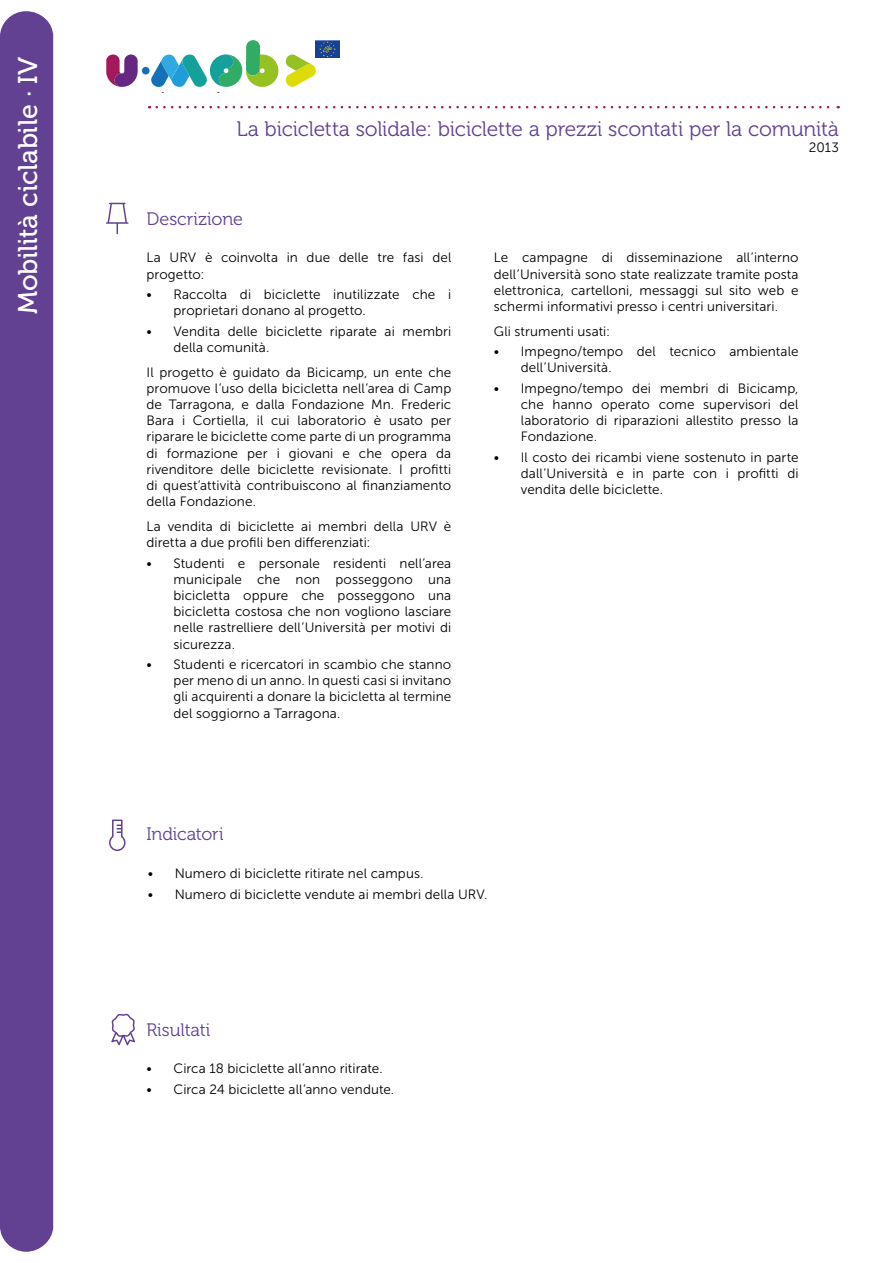
<style>
.page{position:relative;width:893px;height:1263px;background:#fff}
.page>*{position:absolute;margin:0;border:0;box-sizing:border-box;transform-origin:0 0}
.t1{font:27px "Museo 500";letter-spacing:-.01em;color:#fff}
.t2{font:21px "Museo 300";letter-spacing:-.01em;color:#624193}
.t3{font:18px "Museo 300";letter-spacing:-.005em;color:#624193}
.t4{font:13.5px/16.2px "Museo Sans 300";letter-spacing:.005em;color:#000;text-align:justify}
</style>
<div class="page">
<svg style="left:111px;top:1013px;width:24px;height:32px"></svg>
<div style="left:0;top:11px;width:53px;height:1241px;background:#624193;border-radius:26px"></div>
<svg style="left:106px;top:54px;width:32px;height:33px"></svg>
<div style="left:142px;top:67px;width:8px;height:8px;background:#1571b7;border-radius:50%"></div>
<img style="left:316px;top:40px;width:24px;height:18px">
<svg style="left:151px;top:40px;width:165px;height:53px"></svg>
<svg style="left:157px;top:106px;width:682px;height:2px"></svg>
<svg style="left:109px;top:819px;width:17px;height:32px"></svg>
<svg style="left:106px;top:203px;width:23px;height:31px"></svg>
<h1 class="t1" style="left:13px;top:314px;width:259px;rotate:-90deg">Mobilità ciclabile · IV</h1>
<h2 class="t2" style="left:236px;top:117px;width:604px">La bicicletta solidale: biciclette a prezzi scontati per la comunità</h2>
<p class="t4" style="left:809px;top:139px;width:32px">2013</p>
<h3 class="t3" style="left:147px;top:209px;width:98px">Descrizione</h3>
<p class="t4" style="left:147px;top:250px;width:306px">La URV è coinvolta in due delle tre fasi del progetto:</p>
<p class="t4" style="left:174px;top:286px;width:279px;text-indent:-27px">• Raccolta di biciclette inutilizzate che i proprietari donano al progetto.</p>
<p class="t4" style="left:174px;top:323px;width:279px;text-indent:-27px">• Vendita delle biciclette riparate ai membri della comunità.</p>
<p class="t4" style="left:147px;top:364px;width:306px">Il progetto è guidato da Bicicamp, un ente che promuove l’uso della bicicletta nell’area di Camp de Tarragona, e dalla Fondazione Mn. Frederic Bara i Cortiella, il cui laboratorio è usato per riparare le biciclette come parte di un programma di formazione per i giovani e che opera da rivenditore delle biciclette revisionate. I profitti di quest’attività contribuiscono al finanziamento della Fondazione.</p>
<p class="t4" style="left:147px;top:518px;width:306px">La vendita di biciclette ai membri della URV è diretta a due profili ben differenziati:</p>
<p class="t4" style="left:174px;top:555px;width:279px;text-indent:-27px">• Studenti e personale residenti nell’area municipale che non posseggono una bicicletta oppure che posseggono una bicicletta costosa che non vogliono lasciare nelle rastrelliere dell’Università per motivi di sicurezza.</p>
<p class="t4" style="left:174px;top:656px;width:279px;text-indent:-27px">• Studenti e ricercatori in scambio che stanno per meno di un anno. In questi casi si invitano gli acquirenti a donare la bicicletta al termine del soggiorno a Tarragona.</p>
<p class="t4" style="left:494px;top:250px;width:306px">Le campagne di disseminazione all’interno dell’Università sono state realizzate tramite posta elettronica, cartelloni, messaggi sul sito web e schermi informativi presso i centri universitari.</p>
<p class="t4" style="left:494px;top:323px;width:118px">Gli strumenti usati:</p>
<p class="t4" style="left:521px;top:343px;width:279px;text-indent:-27px">• Impegno/tempo del tecnico ambientale dell’Università.</p>
<p class="t4" style="left:521px;top:380px;width:279px;text-indent:-27px">• Impegno/tempo dei membri di Bicicamp, che hanno operato come supervisori del laboratorio di riparazioni allestito presso la Fondazione.</p>
<p class="t4" style="left:521px;top:449px;width:279px;text-indent:-27px">• Il costo dei ricambi viene sostenuto in parte dall’Università e in parte con i profitti di vendita delle biciclette.</p>
<h3 class="t3" style="left:147px;top:824px;width:78px">Indicatori</h3>
<p class="t4" style="left:148px;top:865px;width:277px">• Numero di biciclette ritirate nel campus.</p>
<p class="t4" style="left:148px;top:886px;width:341px">• Numero di biciclette vendute ai membri della URV.</p>
<h3 class="t3" style="left:147px;top:1020px;width:65px">Risultati</h3>
<p class="t4" style="left:147px;top:1061px;width:238px">• Circa 18 biciclette all’anno ritirate.</p>
<p class="t4" style="left:147px;top:1081px;width:249px">• Circa 24 biciclette all’anno vendute.</p>
</div>
